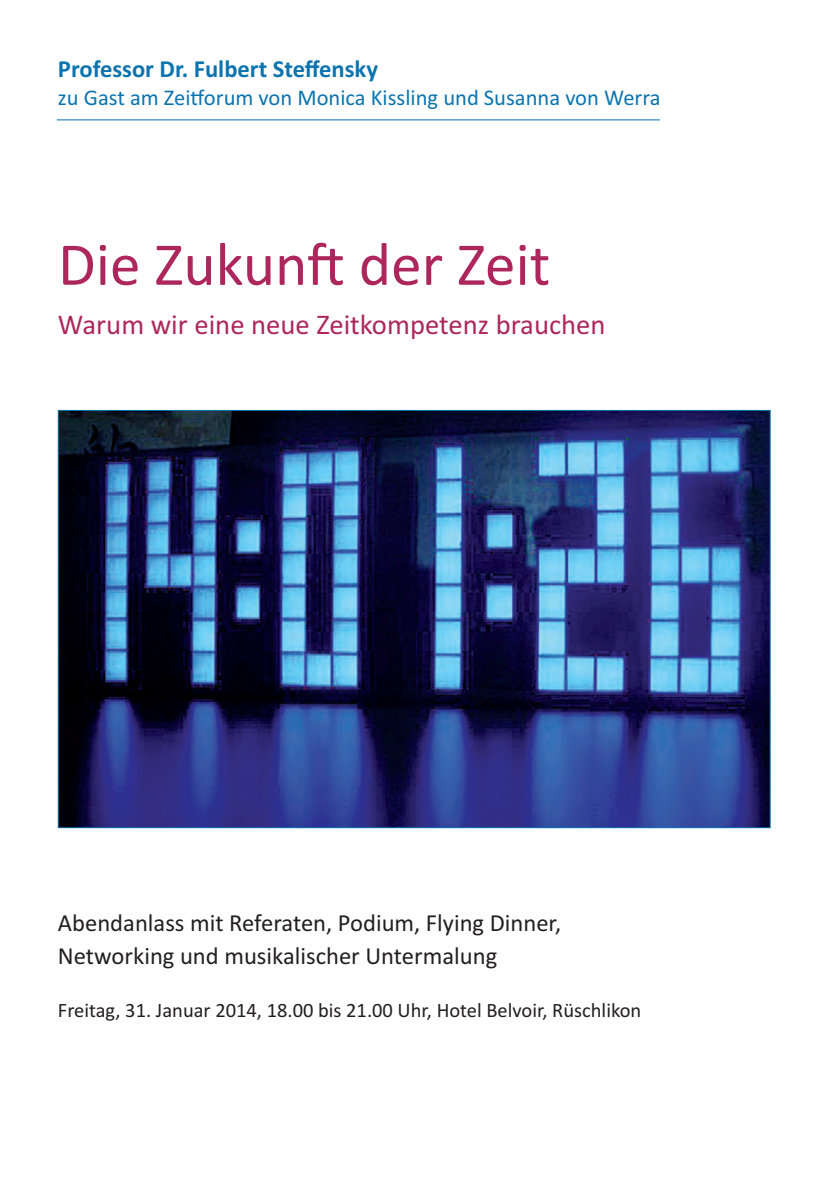
<style>
.page{position:relative;width:831px;height:1189px;background:#fff}
.page>*{position:absolute;margin:0;border:0;box-sizing:border-box;transform-origin:0 0}
.t1{font:61.4px "Calibri";color:#ad275d}
.t2{font:28.6px "Calibri";color:#ad275d}
.t3{font:24.6px/32.6px "Calibri";color:#231f20}
.t4{font:700 24.6px "Calibri";color:#0b74af}
.t5{font:22.6px "Calibri";color:#0b74af}
.t6{font:20.4px "Calibri";color:#231f20}
</style>
<div class="page">
<img style="left:60px;top:412px;width:708px;height:414px">
<hr style="left:57px;top:119px;width:603px;height:1px;background:#0b74af">
<p class="t4" style="left:58px;top:61px;width:322px">Professor Dr. Fulbert Steffensky</p>
<p class="t5" style="left:58px;top:90px;width:604px">zu Gast am Zeitforum von Monica Kissling und Susanna von Werra</p>
<h1 class="t1" style="left:58px;top:243px;width:494px">Die Zukunft der Zeit</h1>
<p class="t2" style="left:58px;top:314px;width:549px">Warum wir eine neue Zeitkompetenz brauchen</p>
<p class="t3" style="left:58px;top:909px;width:505px">Abendanlass mit Referaten, Podium, Flying Dinner,<br>Networking und musikalischer Untermalung</p>
<p class="t6" style="left:58px;top:1003px;width:585px">Freitag, 31. Januar 2014, 18.00 bis 21.00 Uhr, Hotel Belvoir, Rüschlikon</p>
</div>
